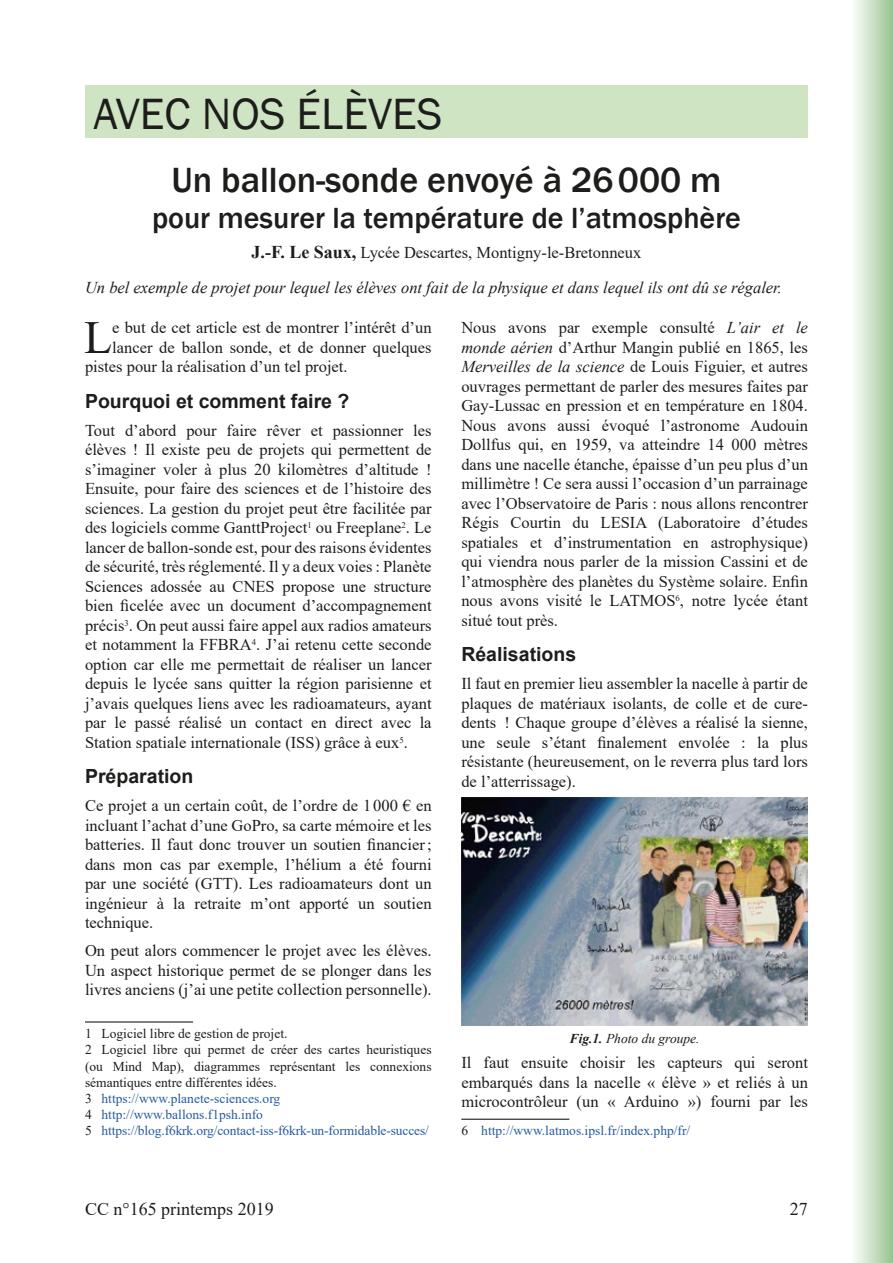
<style>
.page{position:relative;width:893px;height:1263px;background:#fff}
.page>*{position:absolute;margin:0;border:0;box-sizing:border-box;transform-origin:0 0}
.t1{font:45.9px "Times New Roman";color:#1d1d1b}
.t2{font:45px "Franklin Gothic";color:#1d1d1b}
.t3{font:500 36px "Franklin Gothic";color:#1d1d1b}
.t4{font:500 30px "Franklin Gothic";color:#1d1d1b}
.t5{font:700 19.5px "Arial";color:#1d1d1b}
.t6{font:18px "Times New Roman";color:#1d1d1b}
.t7{font:16.5px/19.5px "Times New Roman";color:#1d1d1b;text-align:justify}
.t8{font:italic 16.5px/35px "Times New Roman";color:#1d1d1b}
.t9{font:13.5px/16.2px "Times New Roman";color:#1d1d1b}
.t10{font:13.5px "Times New Roman";color:#275b9c}
.t11{font:italic 13.5px "Times New Roman";color:#1d1d1b}
.s1{font-weight:700;font-style:normal;font-size:18px}
.s2{font-style:normal}
.s3{font-style:italic}
.s4{color:#275b9c}
.s5{font-weight:700}
.s6{color:#1d1d1b}
</style>
<div class="page">
<div style="left:850px;top:0;width:43px;height:1263px;background:linear-gradient(to right,#fff,#9ac492)"></div>
<hr style="left:85px;top:1021px;width:108px;height:1px;background:#1d1d1b">
<hr style="left:461px;top:1119px;width:108px;height:1px;background:#1d1d1b">
<img style="left:461px;top:797px;width:347px;height:228px">
<div style="left:85px;top:85px;width:723px;height:53px;background:#cee4c3"></div>
<h2 class="t2" style="left:94px;top:86px;width:350px">AVEC NOS ÉLÈVES</h2>
<h3 class="t3" style="left:171px;top:158px;width:552px">Un ballon-sonde envoyé à 26000 m</h3>
<h3 class="t4" style="left:152px;top:200px;width:590px">pour mesurer la température de l’atmosphère</h3>
<p class="t8" style="left:85px;top:234px;width:698px;text-indent:166px"><span class="s1">J.-F. Le Saux,</span> <span class="s2">Lycée Descartes, Montigny-le-Bretonneux<br></span>Un bel exemple de projet pour lequel les élèves ont fait de la physique et dans lequel ils ont dû se régaler.</p>
<h1 class="t1" style="left:84px;top:305px;width:30px">L</h1>
<p class="t7" style="left:112px;top:318px;width:321px">e but de cet article est de montrer l’intérêt d’un</p>
<p class="t7" style="left:461px;top:318px;width:348px">Nous avons par exemple consulté <span class="s3">L’air et le monde aérien</span> d’Arthur Mangin publié en 1865, les <span class="s3">Merveilles de la science</span> de Louis Figuier, et autres ouvrages permettant de parler des mesures faites par Gay-Lussac en pression et en température en 1804.<br>Nous avons aussi évoqué l’astronome Audouin Dollfus qui, en 1959, va atteindre 14 000 mètres dans une nacelle étanche, épaisse d’un peu plus d’un millimètre ! Ce sera aussi l’occasion d’un parrainage avec l’Observatoire de Paris : nous allons rencontrer Régis Courtin du LESIA (Laboratoire d’études spatiales et d’instrumentation en astrophysique) qui viendra nous parler de la mission Cassini et de l’atmosphère des planètes du Système solaire. Enfin nous avons visité le LATMOS<sup>6</sup>, notre lycée étant situé tout près.</p>
<p class="t5" style="left:461px;top:641px;width:116px">Réalisations</p>
<p class="t7" style="left:461px;top:673px;width:348px">Il faut en premier lieu assembler la nacelle à partir de plaques de matériaux isolants, de colle et de cure&shy;dents ! Chaque groupe d’élèves a réalisé la sienne, une seule s’étant finalement envolée : la plus résistante (heureusement, on le reverra plus tard lors de l’atterrissage).</p>
<p class="t7" style="left:112px;top:337px;width:321px">lancer de ballon sonde, et de donner quelques</p>
<p class="t7" style="left:85px;top:357px;width:264px">pistes pour la réalisation d’un tel projet.</p>
<p class="t5" style="left:85px;top:387px;width:266px">Pourquoi et comment faire ?</p>
<p class="t7" style="left:85px;top:420px;width:348px">Tout d’abord pour faire rêver et passionner les élèves ! Il existe peu de projets qui permettent de s’imaginer voler à plus 20 kilomètres d’altitude !<br>Ensuite, pour faire des sciences et de l’histoire des sciences. La gestion du projet peut être facilitée par des logiciels comme GanttProject<sup>1</sup> ou Freeplane<sup>2</sup>. Le lancer de ballon-sonde est, pour des raisons évidentes de sécurité, très réglementé. Il y a deux voies : Planète Sciences adossée au CNES propose une structure bien ficelée avec un document d’accompagnement précis<sup>3</sup>. On peut aussi faire appel aux radios amateurs et notamment la FFBRA<sup>4</sup>. J’ai retenu cette seconde option car elle me permettait de réaliser un lancer depuis le lycée sans quitter la région parisienne et j’avais quelques liens avec les radioamateurs, ayant par le passé réalisé un contact en direct avec la Station spatiale internationale (ISS) grâce à eux<sup>5</sup>.</p>
<p class="t5" style="left:85px;top:762px;width:110px">Préparation</p>
<p class="t7" style="left:85px;top:795px;width:348px">Ce projet a un certain coût, de l’ordre de 1000 € en incluant l’achat d’une GoPro, sa carte mémoire et les batteries. Il faut donc trouver un soutien financier; dans mon cas par exemple, l’hélium a été fourni par une société (GTT). Les radioamateurs dont un ingénieur à la retraite m’ont apporté un soutien technique.</p>
<p class="t7" style="left:85px;top:940px;width:348px">On peut alors commencer le projet avec les élèves.<br>Un aspect historique permet de se plonger dans les livres anciens (j’ai une petite collection personnelle).</p>
<p class="t9" style="left:85px;top:1025px;width:348px">1 Logiciel libre de gestion de projet.<br>2 Logiciel libre qui permet de créer des cartes heuristiques (ou Mind Map), diagrammes représentant les connexions sémantiques entre différentes idées.<br>3 <span class="s4">https://www.planete-sciences.org<br></span>4 <span class="s4">http://www.ballons.f1psh.info<br></span>5 <span class="s4">https://blog.f6krk.org/contact-iss-f6krk-un-formidable-succes/</span></p>
<p class="t11" style="left:570px;top:1029px;width:132px"><span class="s5">Fig.1.</span> Photo du groupe.</p>
<p class="t7" style="left:461px;top:1052px;width:348px">Il faut ensuite choisir les capteurs qui seront embarqués dans la nacelle « élève » et reliés à un microcontrôleur (un « Arduino ») fourni par les</p>
<p class="t10" style="left:461px;top:1121px;width:230px"><span class="s6">6</span> http://www.latmos.ipsl.fr/index.php/fr/</p>
<p class="t6" style="left:85px;top:1196px;width:190px">CC n°165 printemps 2019</p>
<p class="t6" style="left:790px;top:1196px;width:19px">27</p>
</div>
